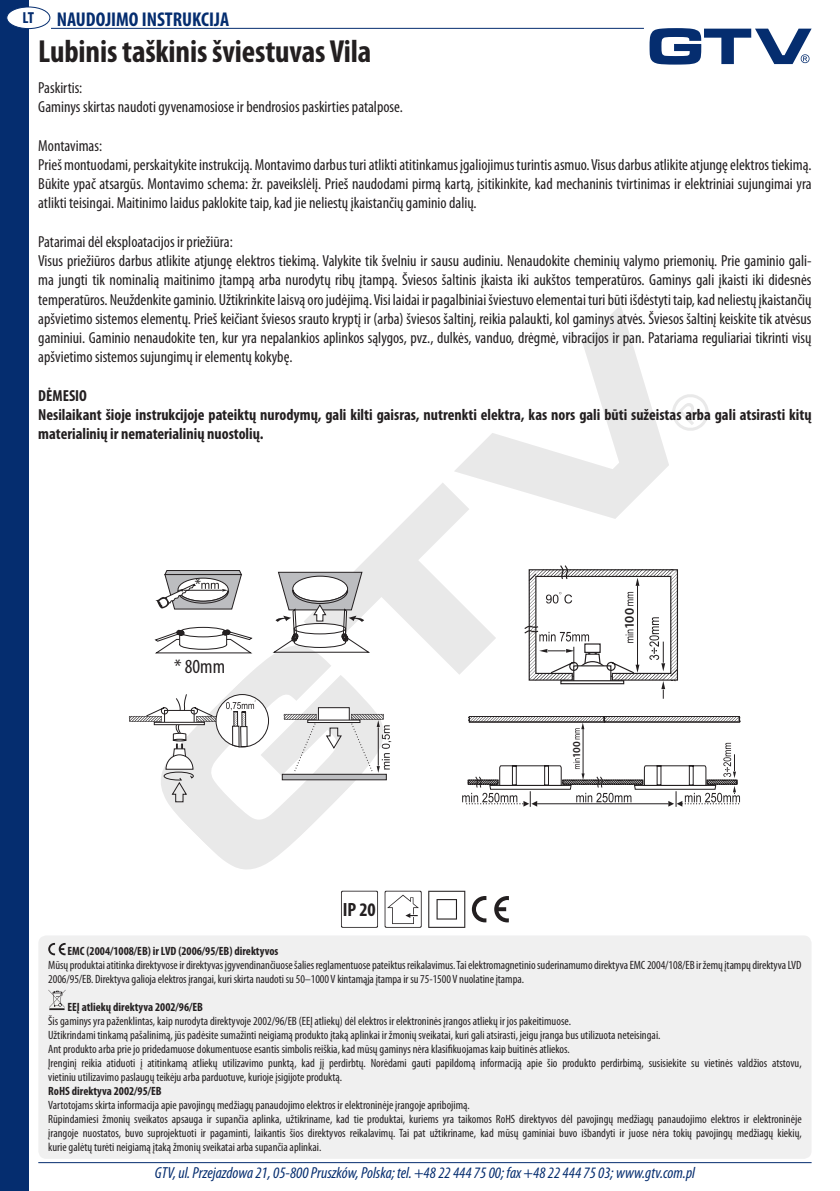
<style>
.page{position:relative;width:840px;height:1191px;background:#fff}
.page>*{position:absolute;margin:0;border:0;box-sizing:border-box;transform-origin:0 0}
.t1{font:700 condensed 32px "Myriad Pro";letter-spacing:-.005em;color:#231f20}
.t2{font:700 condensed 20px "Myriad Pro";color:#052d6f}
.t3{font:condensed 20px "Myriad Pro";color:#231f20}
.t4{font:700 condensed 19.2px "Myriad Pro";color:#231f20}
.t5{font:condensed 16.8px "Myriad Pro";color:#231f20}
.t6{font:condensed 16px/19.2px "Myriad Pro";color:#231f20}
.t7{font:700 condensed 16px/19.2px "Myriad Pro";color:#231f20}
.t8{font:italic condensed 16px "Myriad Pro";color:#052d6f}
.t9{font:600 13.2px "Myriad Pro";color:#231f20}
.t10{font:condensed 12px/14px "Myriad Pro";color:#231f20}
.t11{font:700 condensed 12px "Myriad Pro";color:#231f20}
.t12{font:600 10.6px "Myriad Pro";color:#231f20}
.s1{font-size:16px}
</style>
<div class="page">
<div style="left:0;top:0;width:28px;height:1191px;background:#052d6f"></div>
<svg style="left:649px;top:28px;width:162px;height:37px"></svg>
<hr style="left:38px;top:1162px;width:773px;height:1px;background:#052d6f">
<hr style="left:51px;top:28px;width:592px;height:1px;background:#052d6f">
<div style="left:7px;top:7px;width:43px;height:22px;background:#fff;border-radius:50%"></div>
<div style="left:6px;top:7px;width:44px;height:22px;border:1px solid #052d6f;border-radius:50%"></div>
<svg style="left:168px;top:305px;width:500px;height:565px"></svg>
<svg style="left:672px;top:394px;width:36px;height:37px"></svg>
<div style="left:38px;top:935px;width:773px;height:223px;background:#f0f0f0;border-radius:8px"></div>
<svg style="left:48px;top:943px;width:18px;height:12px"></svg>
<svg style="left:48px;top:990px;width:18px;height:20px"></svg>
<svg style="left:341px;top:890px;width:37px;height:37px"></svg>
<svg style="left:384px;top:890px;width:37px;height:37px"></svg>
<svg style="left:428px;top:890px;width:37px;height:38px"></svg>
<svg style="left:494px;top:896px;width:14px;height:26px"></svg>
<svg style="left:471px;top:896px;width:15px;height:26px"></svg>
<svg style="left:524px;top:565px;width:153px;height:133px"></svg>
<svg style="left:462px;top:716px;width:277px;height:91px"></svg>
<div style="left:216px;top:694px;width:52px;height:53px;background:#fff;border-radius:50%"></div>
<svg style="left:129px;top:693px;width:126px;height:109px"></svg>
<svg style="left:282px;top:774px;width:104px;height:6px"></svg>
<div style="left:318px;top:707px;width:31px;height:15px;background:#fff;border:1px solid #231f20"></div>
<svg style="left:283px;top:714px;width:108px;height:60px"></svg>
<svg style="left:269px;top:571px;width:100px;height:82px"></svg>
<svg style="left:155px;top:626px;width:100px;height:28px"></svg>
<svg style="left:155px;top:569px;width:87px;height:41px"></svg>
<h2 class="t2" style="left:23px;top:7px;width:208px"><span class="s1">LT</span> NAUDOJIMO INSTRUKCIJA</h2>
<h1 class="t1" style="left:38px;top:32px;width:334px">Lubinis taškinis šviestuvas Vila</h1>
<h3 class="t6" style="left:38px;top:78px;width:366px">Paskirtis:<br>Gaminys skirtas naudoti gyvenamosiose ir bendrosios paskirties patalpose.</h3>
<p class="t6" style="left:38px;top:136px;width:774px">Montavimas:<br>Prieš montuodami, perskaitykite instrukciją. Montavimo darbus turi atlikti atitinkamus įgaliojimus turintis asmuo. Visus darbus atlikite atjungę elektros tiekimą.<br>Būkite ypač atsargūs. Montavimo schema: žr. paveikslėlį. Prieš naudodami pirmą kartą, įsitikinkite, kad mechaninis tvirtinimas ir elektriniai sujungimai yra atlikti teisingai. Maitinimo laidus paklokite taip, kad jie neliestų įkaistančių gaminio dalių.</p>
<p class="t6" style="left:38px;top:232px;width:774px">Patarimai dėl eksploatacijos ir priežiūra:<br>Visus priežiūros darbus atlikite atjungę elektros tiekimą. Valykite tik švelniu ir sausu audiniu. Nenaudokite cheminių valymo priemonių. Prie gaminio gali&shy;ma jungti tik nominalią maitinimo įtampą arba nurodytų ribų įtampą. Šviesos šaltinis įkaista iki aukštos temperatūros. Gaminys gali įkaisti iki didesnės temperatūros. Neuždenkite gaminio. Užtikrinkite laisvą oro judėjimą. Visi laidai ir pagalbiniai šviestuvo elementai turi būti išdėstyti taip, kad neliestų įkaistančių apšvietimo sistemos elementų. Prieš keičiant šviesos srauto kryptį ir (arba) šviesos šaltinį, reikia palaukti, kol gaminys atvės. Šviesos šaltinį keiskite tik atvėsus gaminiui. Gaminio nenaudokite ten, kur yra nepalankios aplinkos sąlygos, pvz., dulkės, vanduo, drėgmė, vibracijos ir pan. Patariama reguliariai tikrinti visų apšvietimo sistemos sujungimų ir elementų kokybę.</p>
<h3 class="t7" style="left:38px;top:385px;width:774px">DĖMESIO<br>Nesilaikant šioje instrukcijoje pateiktų nurodymų, gali kilti gaisras, nutrenkti elektra, kas nors gali būti sužeistas arba gali atsirasti kitų materialinių ir nematerialinių nuostolių.</h3>
<h3 class="t5" style="left:195px;top:574px;width:8px">*</h3>
<h2 class="t3" style="left:174px;top:655px;width:52px">* 80mm</h2>
<h3 class="t4" style="left:342px;top:898px;width:35px">IP 20</h3>
<p class="t9" style="left:620px;top:629px;width:23px;rotate:-90deg">100</p>
<p class="t12" style="left:569px;top:758px;width:19px;rotate:-90deg">100</p>
<p class="t11" style="left:67px;top:943px;width:212px">EMC (2004/1008/EB) ir LVD (2006/95/EB) direktyvos</p>
<p class="t10" style="left:48px;top:958px;width:754px">Mūsų produktai atitinka direktyvose ir direktyvas įgyvendinančiuose šalies reglamentuose pateiktus reikalavimus. Tai elektromagnetinio suderinamumo direktyva EMC 2004/108/EB ir žemų įtampų direktyva LVD<br>2006/95/EB. Direktyva galioja elektros įrangai, kuri skirta naudoti su 50–1000 V kintamąja įtampa ir su 75-1500 V nuolatine įtampa.</p>
<p class="t11" style="left:67px;top:999px;width:137px">EEĮ atliekų direktyva 2002/96/EB</p>
<p class="t10" style="left:48px;top:1014px;width:754px">Šis gaminys yra paženklintas, kaip nurodyta direktyvoje 2002/96/EB (EEĮ atliekų) dėl elektros ir elektroninės įrangos atliekų ir jos pakeitimuose.<br>Užtikrindami tinkamą pašalinimą, jūs padėsite sumažinti neigiamą produkto įtaką aplinkai ir žmonių sveikatai, kuri gali atsirasti, jeigu įranga bus utilizuota neteisingai.<br>Ant produkto arba prie jo pridedamuose dokumentuose esantis simbolis reiškia, kad mūsų gaminys nėra klasifikuojamas kaip buitinės atliekos.<br>Įrenginį reikia atiduoti į atitinkamą atliekų utilizavimo punktą, kad jį perdirbtų. Norėdami gauti papildomą informaciją apie šio produkto perdirbimą, susisiekite su vietinės valdžios atstovu, vietiniu utilizavimo paslaugų teikėju arba parduotuve, kurioje įsigijote produktą.</p>
<p class="t11" style="left:48px;top:1083px;width:115px">RoHS direktyva 2002/95/EB</p>
<p class="t10" style="left:48px;top:1098px;width:754px">Vartotojams skirta informacija apie pavojingų medžiagų panaudojimo elektros ir elektroninėje įrangoje apribojimą.<br>Rūpindamiesi žmonių sveikatos apsauga ir supančia aplinka, užtikriname, kad tie produktai, kuriems yra taikomos RoHS direktyvos dėl pavojingų medžiagų panaudojimo elektros ir elektroninėje įrangoje nuostatos, buvo suprojektuoti ir pagaminti, laikantis šios direktyvos reikalavimų. Tai pat užtikriname, kad mūsų gaminiai buvo išbandyti ir juose nėra tokių pavojingų medžiagų kiekių, kurie galėtų turėti neigiamą įtaką žmonių sveikatai arba supančia aplinkai.</p>
<h3 class="t8" style="left:155px;top:1163px;width:541px">GTV, ul. Przejazdowa 21, 05-800 Pruszków, Polska; tel. +48 22 444 75 00; fax +48 22 444 75 03; www.gtv.com.pl</h3>
</div>
